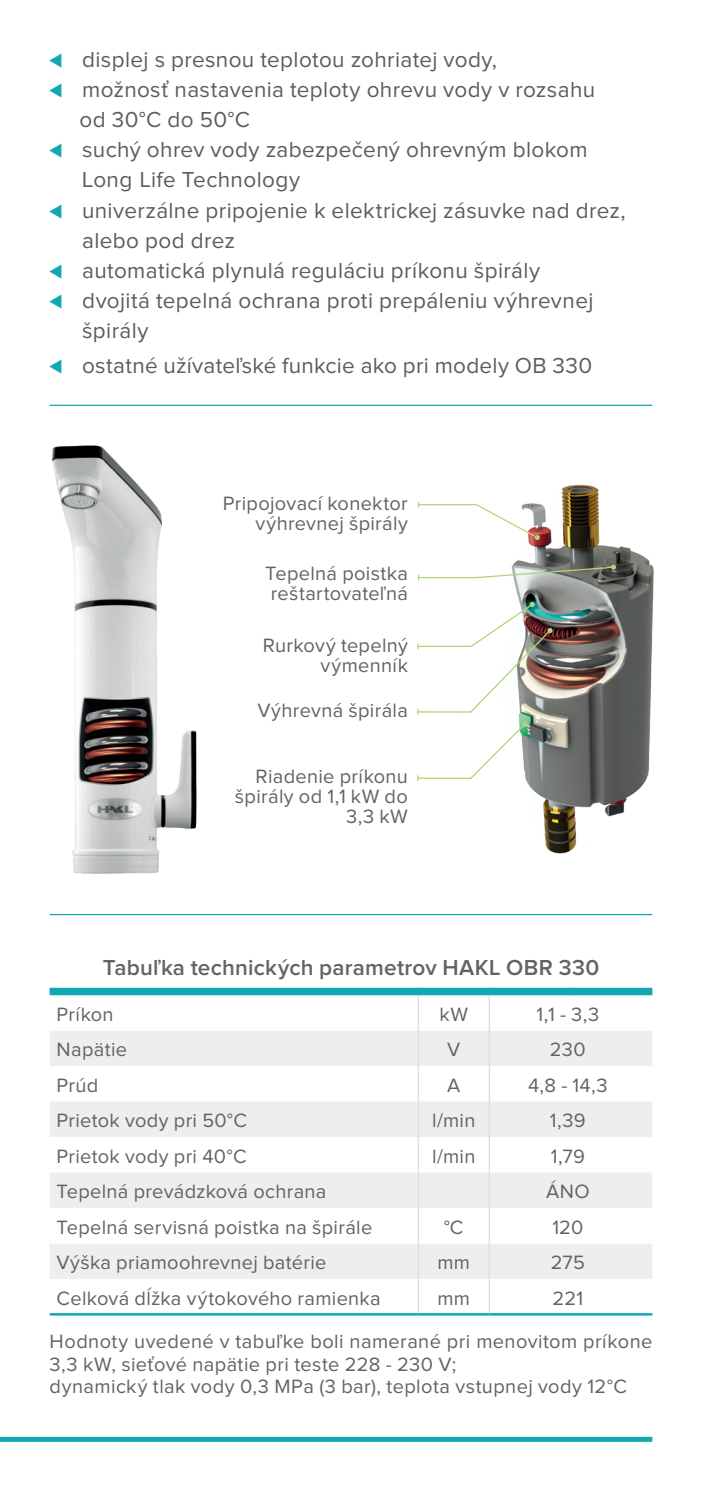
<style>
.page{position:relative;width:702px;height:1489px;background:#fff}
.page>*{position:absolute;margin:0;border:0;box-sizing:border-box;transform-origin:0 0}
.t1{font:22.5px "Proxima Nova";letter-spacing:.015em;color:#5b5d5e}
.t2{font:600 22.5px "Proxima Nova";letter-spacing:.01em;color:#636366}
.t3{font:20px/20px "Proxima Nova";letter-spacing:.015em;color:#636366;text-align:right}
.s1{color:#11a8b4}
</style>
<div class="page">
<div style="left:0;top:1436px;width:652px;height:5px;background:#11a8b4"></div>
<hr style="left:50px;top:404px;width:602px;height:2px;background:#11a8b4">
<hr style="left:50px;top:913px;width:602px;height:2px;background:#11a8b4">
<img style="left:51px;top:445px;width:146px;height:429px">
<img style="left:513px;top:484px;width:141px;height:370px">
<svg style="left:418px;top:502px;width:122px;height:38px"></svg>
<svg style="left:418px;top:564px;width:198px;height:16px"></svg>
<svg style="left:417px;top:602px;width:135px;height:112px"></svg>
<svg style="left:417px;top:721px;width:110px;height:60px"></svg>
<svg style="left:50px;top:1031px;width:602px;height:176px;fill:#eeeeef"></svg>
<svg style="left:50px;top:1207px;width:602px;height:72px;fill:#f4f4f5"></svg>
<svg style="left:50px;top:987px;width:602px;height:8px;background:#27b0bb"></svg>
<hr style="left:50px;top:1312px;width:368px;height:3px;background:#11a8b4">
<hr style="left:418px;top:1312px;width:71px;height:3px;background:#11a8b4">
<hr style="left:489px;top:1312px;width:81px;height:3px;background:#11a8b4">
<hr style="left:570px;top:1312px;width:82px;height:3px;background:#11a8b4">
<hr style="left:417px;top:995px;width:2px;height:35px;background:#dcdddf">
<hr style="left:488px;top:995px;width:2px;height:35px;background:#dcdddf">
<hr style="left:417px;top:1030px;width:2px;height:36px;background:#dcdddf">
<hr style="left:488px;top:1030px;width:2px;height:36px;background:#dcdddf">
<hr style="left:417px;top:1066px;width:2px;height:35px;background:#dcdddf">
<hr style="left:488px;top:1066px;width:2px;height:35px;background:#dcdddf">
<hr style="left:417px;top:1101px;width:2px;height:35px;background:#dcdddf">
<hr style="left:488px;top:1101px;width:2px;height:35px;background:#dcdddf">
<hr style="left:417px;top:1136px;width:2px;height:36px;background:#dcdddf">
<hr style="left:488px;top:1136px;width:2px;height:36px;background:#dcdddf">
<hr style="left:417px;top:1172px;width:2px;height:35px;background:#dcdddf">
<hr style="left:488px;top:1172px;width:2px;height:35px;background:#dcdddf">
<hr style="left:417px;top:1207px;width:2px;height:36px;background:#dcdddf">
<hr style="left:488px;top:1207px;width:2px;height:36px;background:#dcdddf">
<hr style="left:417px;top:1243px;width:2px;height:35px;background:#dcdddf">
<hr style="left:488px;top:1243px;width:2px;height:35px;background:#dcdddf">
<hr style="left:417px;top:1278px;width:2px;height:34px;background:#dcdddf">
<hr style="left:488px;top:1278px;width:2px;height:34px;background:#dcdddf">
<p class="t1" style="left:50px;top:50px;width:449px"><span class="s1">⊳</span> displej s presnou teplotou zohriatej vody,</p>
<p class="t1" style="left:50px;top:80px;width:547px"><span class="s1">⊳</span> možnosť nastavenia teploty ohrevu vody v rozsahu</p>
<p class="t1" style="left:79px;top:110px;width:172px">od 30°C do 50°C</p>
<p class="t1" style="left:50px;top:140px;width:539px"><span class="s1">⊳</span> suchý ohrev vody zabezpečený ohrevným blokom</p>
<p class="t1" style="left:82px;top:170px;width:219px">Long Life Technology</p>
<p class="t1" style="left:50px;top:200px;width:577px"><span class="s1">⊳</span> univerzálne pripojenie k elektrickej zásuvke nad drez,</p>
<p class="t1" style="left:82px;top:230px;width:154px">alebo pod drez</p>
<p class="t1" style="left:50px;top:260px;width:492px"><span class="s1">⊳</span> automatická plynulá reguláciu príkonu špirály</p>
<p class="t1" style="left:50px;top:290px;width:545px"><span class="s1">⊳</span> dvojitá tepelná ochrana proti prepáleniu výhrevnej</p>
<p class="t1" style="left:82px;top:320px;width:68px">špirály</p>
<p class="t1" style="left:50px;top:355px;width:544px"><span class="s1">⊳</span> ostatné užívateľské funkcie ako pri modely OB 330</p>
<p class="t3" style="left:223px;top:494px;width:186px">Pripojovací konektor</p>
<p class="t3" style="left:255px;top:514px;width:154px">výhrevnej špirály</p>
<p class="t3" style="left:265px;top:564px;width:144px">Tepelná poistka</p>
<p class="t3" style="left:271px;top:584px;width:139px">reštartovateľná</p>
<p class="t3" style="left:263px;top:636px;width:147px">Rurkový tepelný</p>
<p class="t3" style="left:320px;top:656px;width:89px">výmenník</p>
<p class="t3" style="left:257px;top:701px;width:152px">Výhrevná špirála</p>
<p class="t3" style="left:235px;top:766px;width:174px">Riadenie príkonu špirály od 1,1 kW do<br>3,3 kW</p>
<p class="t2" style="left:103px;top:956px;width:498px">Tabuľka technických parametrov HAKL OBR 330</p>
<p class="t3" style="left:57px;top:1005px;width:59px">Príkon</p>
<p class="t3" style="left:439px;top:1005px;width:30px">kW</p>
<p class="t3" style="left:536px;top:1005px;width:64px">1,1 - 3,3</p>
<p class="t3" style="left:57px;top:1040px;width:72px">Napätie</p>
<p class="t3" style="left:447px;top:1040px;width:15px">V</p>
<p class="t3" style="left:550px;top:1040px;width:37px">230</p>
<p class="t3" style="left:57px;top:1075px;width:43px">Prúd</p>
<p class="t3" style="left:447px;top:1075px;width:15px">A</p>
<p class="t3" style="left:528px;top:1075px;width:81px">4,8 - 14,3</p>
<p class="t3" style="left:57px;top:1111px;width:192px">Prietok vody pri 50°C</p>
<p class="t3" style="left:432px;top:1111px;width:45px">l/min</p>
<p class="t3" style="left:550px;top:1111px;width:37px">1,39</p>
<p class="t3" style="left:57px;top:1146px;width:191px">Prietok vody pri 40°C</p>
<p class="t3" style="left:432px;top:1146px;width:45px">l/min</p>
<p class="t3" style="left:550px;top:1146px;width:36px">1,79</p>
<p class="t3" style="left:57px;top:1182px;width:271px">Tepelná prevádzková ochrana</p>
<p class="t3" style="left:546px;top:1182px;width:45px">ÁNO</p>
<p class="t3" style="left:57px;top:1217px;width:317px">Tepelná servisná poistka na špirále</p>
<p class="t3" style="left:444px;top:1217px;width:21px">°C</p>
<p class="t3" style="left:552px;top:1217px;width:32px">120</p>
<p class="t3" style="left:57px;top:1253px;width:271px">Výška priamoohrevnej batérie</p>
<p class="t3" style="left:437px;top:1253px;width:34px">mm</p>
<p class="t3" style="left:550px;top:1253px;width:36px">275</p>
<p class="t3" style="left:57px;top:1288px;width:325px">Celková dĺžka výtokového ramienka</p>
<p class="t3" style="left:437px;top:1288px;width:34px">mm</p>
<p class="t3" style="left:552px;top:1288px;width:32px">221</p>
<p class="t3" style="left:50px;top:1330px;width:604px;line-height:22.5px;text-align:left">Hodnoty uvedené v tabuľke boli namerané pri menovitom príkone<br>3,3 kW, sieťové napätie pri teste 228 - 230 V;</p>
<p class="t3" style="left:50px;top:1377px;width:578px">dynamický tlak vody 0,3 MPa (3 bar), teplota vstupnej vody 12°C</p>
</div>
